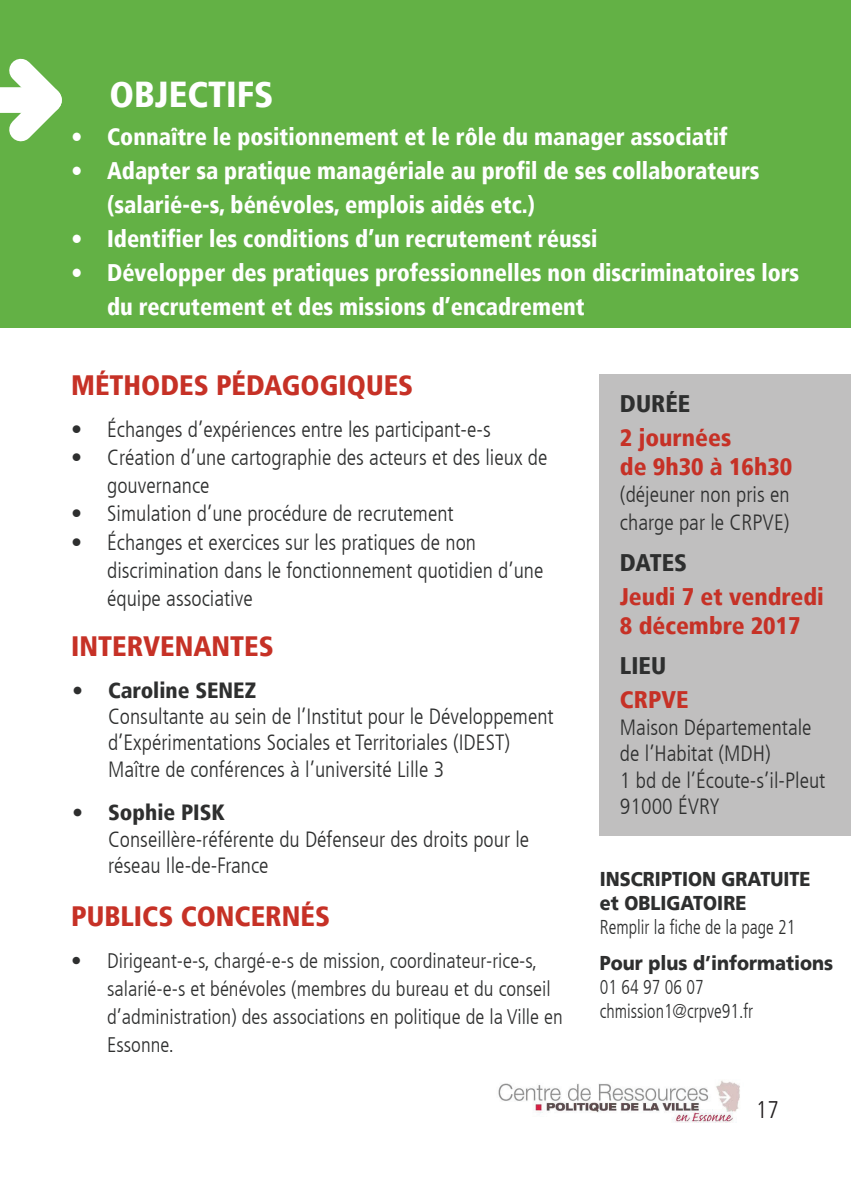
<style>
.page{position:relative;width:851px;height:1191px;background:#fff}
.page>*{position:absolute;margin:0;border:0;box-sizing:border-box;transform-origin:0 0}
.t1{font:900 condensed 36px "Frutiger LT";color:#fff}
.t2{font:900 condensed 28px "Frutiger LT";color:#c63126}
.t3{font:900 condensed 24px/34px "Frutiger LT";color:#fff;scale:.95 1}
.t4{font:900 condensed 24px/28.8px "Frutiger LT";color:#c63126}
.t5{font:900 condensed 24px "Frutiger LT";color:#2e2f2f}
.t6{font:300 condensed 24px "Frutiger LT";color:#231f20}
.t7{font:300 condensed 22px/26.4px "Frutiger LT";color:#2e2f2f}
.t8{font:900 condensed 22px "Frutiger LT";color:#2e2f2f}
.t9{font:300 condensed 21px/28px "Frutiger LT";color:#2e2f2f}
.t10{font:300 condensed 20px/24px "Frutiger LT";color:#2e2f2f;scale:.9 1}
.t11{font:900 20px "Frutiger LT";color:#2e2f2f;scale:.9 1}
</style>
<div class="page">
<img style="left:498px;top:1080px;width:242px;height:42px">
<div style="left:0;top:0;width:850px;height:327px;background:#63b145"></div>
<svg style="left:0;top:58px;width:62px;height:84px"></svg>
<div style="left:599px;top:374px;width:251px;height:461px;background:#c0bfbf"></div>
<h1 class="t1" style="left:109px;top:72px;width:78px">Objectifs</h1>
<p class="t3" style="left:71px;top:120px;width:692px">• Connaître le positionnement et le rôle du manager associatif</p>
<p class="t3" style="left:107px;top:154px;width:688px;text-indent:-36px">• Adapter sa pratique managériale au profil de ses collaborateurs (salarié-e-s, bénévoles, emplois aidés etc.)</p>
<p class="t3" style="left:71px;top:222px;width:555px">• Identifier les conditions d’un recrutement réussi</p>
<p class="t3" style="left:107px;top:256px;width:730px;text-indent:-36px">• Développer des pratiques professionnelles non discriminatoires lors du recrutement et des missions d’encadrement</p>
<p class="t2" style="left:71px;top:369px;width:88px">Méthodes</p>
<p class="t2" style="left:216px;top:369px;width:199px">PÉDAGOGIQUES</p>
<p class="t7" style="left:71px;top:417px;width:421px">• Échanges d’expériences entre les participant-e-s</p>
<p class="t7" style="left:107px;top:444px;width:441px;line-height:28px;text-indent:-36px">• Création d’une cartographie des acteurs et des lieux de gouvernance</p>
<p class="t7" style="left:71px;top:501px;width:384px">• Simulation d’une procédure de recrutement</p>
<p class="t7" style="left:107px;top:528px;width:438px;line-height:28px;text-indent:-36px">• Échanges et exercices sur les pratiques de non discrimination dans le fonctionnement quotidien d’une équipe associative</p>
<p class="t2" style="left:71px;top:630px;width:204px">INTERVENANTES</p>
<p class="t8" style="left:72px;top:676px;width:148px">• Caroline Senez</p>
<p class="t7" style="left:108px;top:703px;width:447px">Consultante au sein de l’I nstitut pour le Développement d’Expérimentations Sociales et Territoriales (IDEST)<br>M aître de conférences à l’université Lille 3</p>
<p class="t8" style="left:72px;top:799px;width:154px">• Sophie Pisk</p>
<p class="t7" style="left:108px;top:826px;width:422px">Conseillère-référente du Défenseur des droits pour le réseau I le-de-France</p>
<p class="t2" style="left:71px;top:899px;width:260px">PUBLICS CONCERNÉS</p>
<p class="t9" style="left:107px;top:947px;width:457px;text-indent:-36px">• Dirigeant-e-s, chargé-e-s de mission, coordinateur-rice-s, salarié-e-s et bénévoles (membres du bureau et du conseil d’administration) des associations en politique de la Ville en Essonne.</p>
<p class="t5" style="left:620px;top:389px;width:30px">Durée</p>
<p class="t4" style="left:620px;top:423px;width:174px">2 journées<br>de 9h30 à 16h30</p>
<p class="t7" style="left:620px;top:480px;width:171px;line-height:28.8px">(déjeuner non pris en charge par le CRPVE)</p>
<p class="t5" style="left:620px;top:548px;width:69px">DATES</p>
<p class="t4" style="left:620px;top:582px;width:205px">Jeudi 7 et vendredi<br>8 décembre 2017</p>
<p class="t5" style="left:620px;top:651px;width:48px">LIEU</p>
<p class="t4" style="left:620px;top:685px;width:70px">CRPVE</p>
<p class="t7" style="left:620px;top:714px;width:207px">Maison Départementale de l’Habitat (MDH)<br>1 bd de l’Écoute-s’il-Pleut<br>91000 ÉVRY</p>
<p class="t11" style="left:599px;top:867px;width:93px">INSCRI PTION</p>
<p class="t11" style="left:721px;top:867px;width:15px">GRAT</p>
<p class="t11" style="left:770px;top:867px;width:25px">UITE</p>
<p class="t11" style="left:599px;top:891px;width:80px">et OBLIGATOIRE</p>
<p class="t10" style="left:599px;top:915px;width:219px">Remplir la fiche de la page 21</p>
<p class="t11" style="left:599px;top:950px;width:261px">Pour plus d’informations</p>
<p class="t10" style="left:599px;top:975px;width:172px">01 64 97 06 07 chmission1@crpve91.fr</p>
<p class="t6" style="left:755px;top:1096px;width:25px">17</p>
</div>
